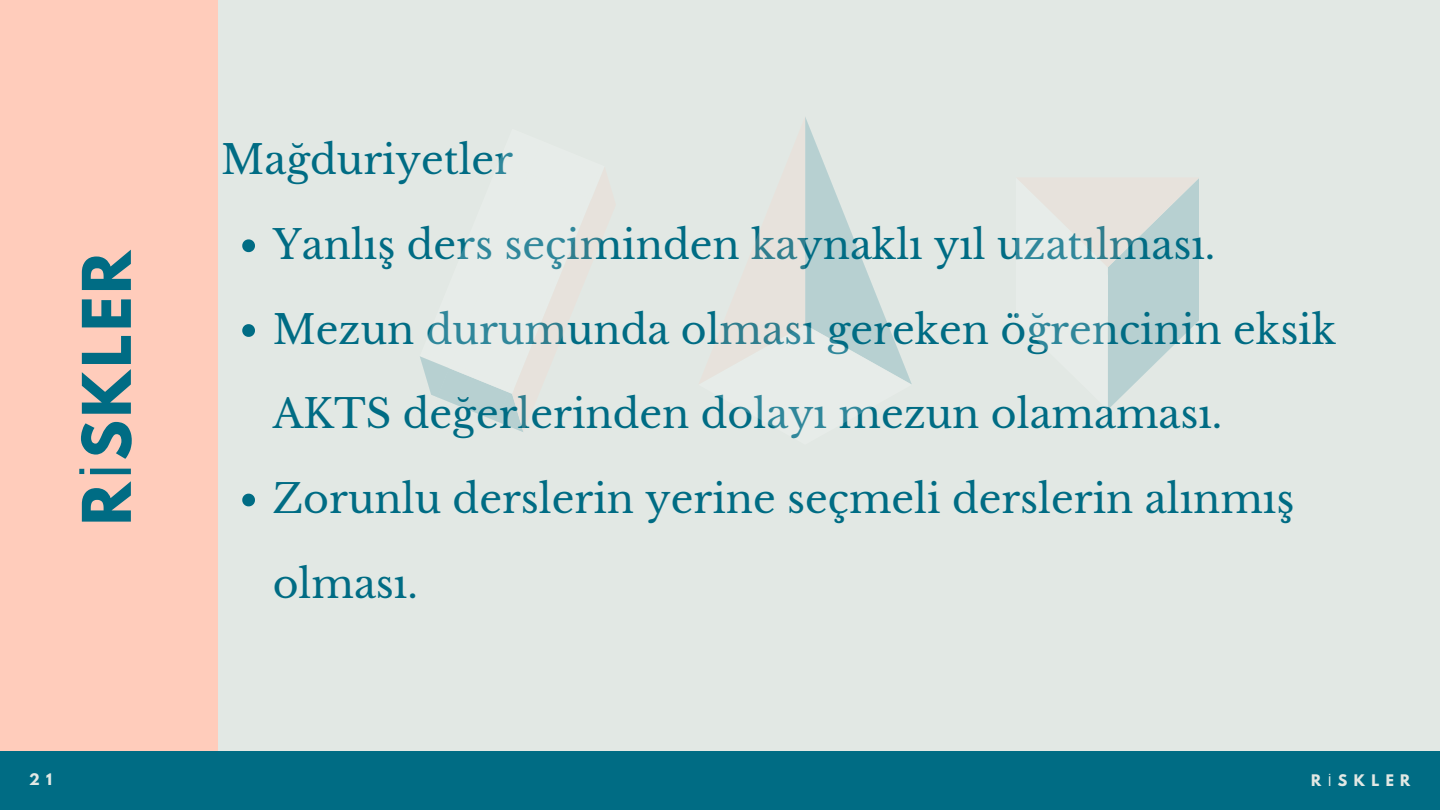
<style>
.page{position:relative;width:1440px;height:810px;background:#e2e8e4}
.page>*{position:absolute;margin:0;border:0;box-sizing:border-box;transform-origin:0 0}
.t1{font:700 59.4px "League Spartan";color:#006c84}
.t2{font:39.6px/84.8px "Libre Baskerville";color:#006c84}
.t3{font:700 14.1px "League Spartan";letter-spacing:.45em;color:#e2e8e4}
.s1{font-family:"Liberation Sans";font-weight:400}
</style>
<div class="page">
<div style="left:0;top:0;width:217px;height:752px;background:#fcb"></div>
<svg style="left:242px;top:239px;width:13px;height:13px"></svg>
<svg style="left:242px;top:324px;width:13px;height:13px"></svg>
<svg style="left:242px;top:494px;width:13px;height:12px"></svg>
<svg style="left:805px;top:117px;width:107px;height:267px"></svg>
<div style="left:1108px;top:274px;width:90px;height:42px;background:#b7d0d1"></div>
<div style="left:1016px;top:274px;width:92px;height:42px;background:#e7ece9"></div>
<svg style="left:1108px;top:316px;width:90px;height:93px"></svg>
<svg style="left:1108px;top:180px;width:90px;height:94px"></svg>
<svg style="left:420px;top:356px;width:103px;height:76px"></svg>
<div style="left:0;top:752px;width:1440px;height:58px;background:#006c84"></div>
<h1 class="t1" style="left:77px;top:525px;width:277px;rotate:-90deg">R<span class="s1">İ</span>SKLER</h1>
<p class="t2" style="left:273px;top:118px;width:1065px;text-indent:-52px">Mağduriyetler<br>Yanlış ders seçiminden kaynaklı yıl uzatılması.<br>Mezun durumunda olması gereken öğrencinin eksik AKTS değerlerinden dolayı mezun olamaması.<br>Zorunlu derslerin yerine seçmeli derslerin alınmış olması.</p>
<p class="t3" style="left:29px;top:773px;width:24px">2 1</p>
<p class="t3" style="left:1311px;top:773px;width:101px">R<span class="s1">İ</span>SKLER</p>
</div>
